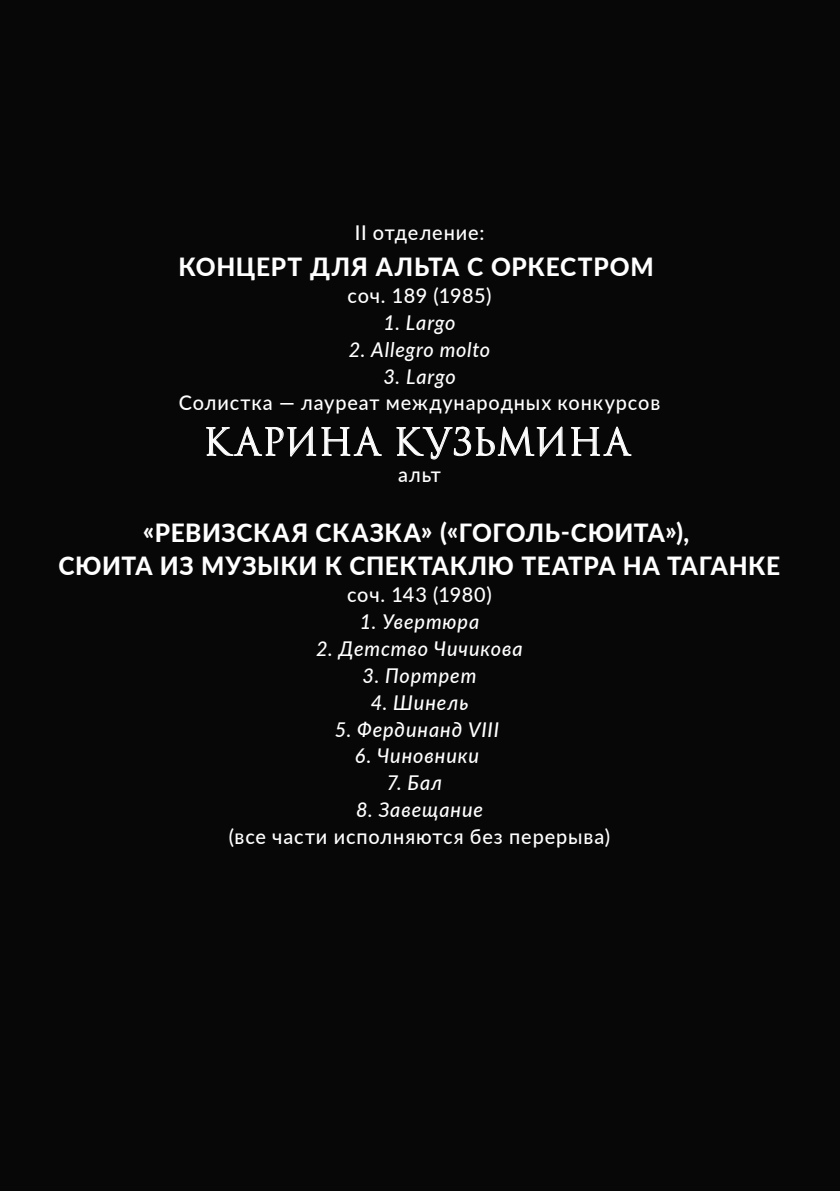
<style>
.page{position:relative;width:840px;height:1191px;background:#fff}
.page>*{position:absolute;margin:0;border:0;box-sizing:border-box;transform-origin:0 0}
.t1{font:36.8px "Romul";letter-spacing:.025em;color:#fff}
.t2{font:800 25px/33.2px "Lato";letter-spacing:.025em;color:#fff;text-align:center}
.t3{font:italic 500 20.4px "Lato";letter-spacing:.045em;color:#fff}
.t4{font:500 20.4px "Lato";letter-spacing:.045em;color:#fff}
.t5{font:500 20.4px "Lato";letter-spacing:.025em;color:#fff}
</style>
<div class="page">
<div style="left:0;top:0;width:839px;height:1191px;background:#070707"></div>
<svg style="left:206px;top:426px;width:176px;height:31px"></svg>
<svg style="left:396px;top:426px;width:235px;height:34px"></svg>
<p class="t4" style="left:354px;top:218px;width:131px">II отделение:</p>
<p class="t2" style="left:178px;top:249px;width:476px">КОНЦЕРТ ДЛЯ АЛЬТА С ОРКЕСТРОМ</p>
<p class="t5" style="left:347px;top:281px;width:145px">соч. 189 (1985)</p>
<p class="t3" style="left:383px;top:308px;width:74px">1. Largo</p>
<p class="t3" style="left:348px;top:334px;width:143px">2. Allegro molto</p>
<p class="t3" style="left:383px;top:361px;width:74px">3. Largo</p>
<p class="t4" style="left:179px;top:388px;width:482px">Солистка — лауреат международных конкурсов</p>
<h1 class="t1" style="left:203px;top:420px;width:428px">Карина КУЗЬМИНА</h1>
<p class="t4" style="left:398px;top:460px;width:44px">альт</p>
<p class="t2" style="left:59px;top:515px;width:722px">«РЕВИЗСКАЯ СКАЗКА» («ГОГОЛЬ-СЮИТА»),<br>СЮИТА ИЗ МУЗЫКИ К СПЕКТАКЛЮ ТЕАТРА НА ТАГАНКЕ</p>
<p class="t4" style="left:347px;top:580px;width:146px">соч. 143 (1980)</p>
<p class="t3" style="left:359px;top:607px;width:121px">1. Увертюра</p>
<p class="t3" style="left:316px;top:634px;width:208px">2. Детство Чичикова</p>
<p class="t3" style="left:362px;top:660px;width:115px">3. Портрет</p>
<p class="t3" style="left:370px;top:687px;width:99px">4. Шинель</p>
<p class="t3" style="left:334px;top:714px;width:166px">5. Фердинанд VIII</p>
<p class="t3" style="left:355px;top:741px;width:125px">6. Чиновники</p>
<p class="t3" style="left:386px;top:768px;width:56px">7. Бал</p>
<p class="t3" style="left:356px;top:795px;width:128px">8. Завещание</p>
<p class="t4" style="left:229px;top:822px;width:382px">(все части исполняются без перерыва)</p>
</div>
